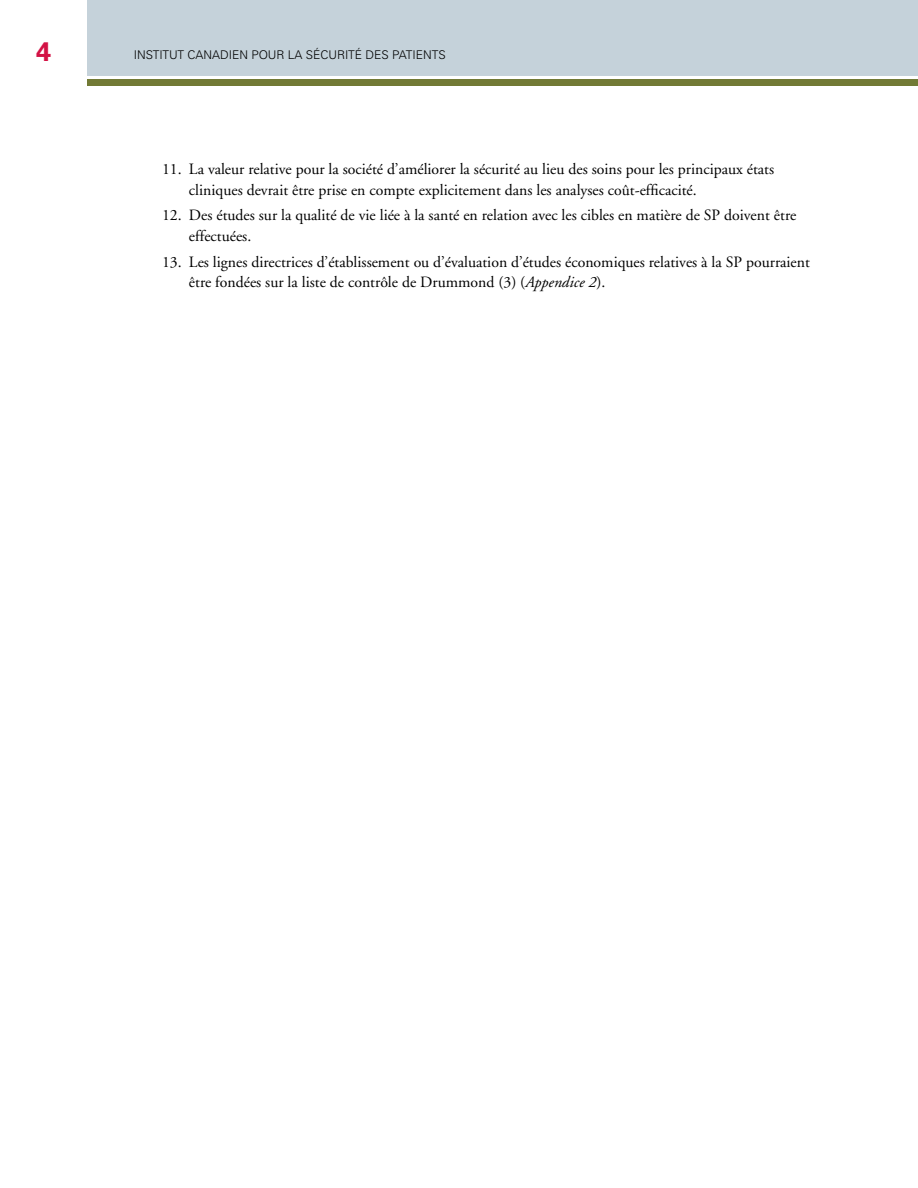
<style>
.page{position:relative;width:918px;height:1188px;background:#fff}
.page>*{position:absolute;margin:0;border:0;box-sizing:border-box;transform-origin:0 0}
.t1{font:700 27px "Univers";color:#d31245}
.t2{font:15.75px/21px "Adobe Garamond";color:#000}
.t3{font:300 12px "Univers";color:#000}
.s1{font-style:italic}
</style>
<div class="page">
<div style="left:87px;top:0;width:831px;height:76px;background:#c5d2da"></div>
<div style="left:87px;top:80px;width:831px;height:6px;background:#727a35"></div>
<h1 class="t1" style="left:36px;top:35px;width:17px">4</h1>
<p class="t3" style="left:134px;top:47px;width:314px">INSTITUT CANADI EN POUR LA SÉCURITÉ DES PATI ENTS</p>
<p class="t2" style="left:189px;top:158px;width:587px;text-indent:-27px">11. La valeur relative pour la société d’améliorer la sécurité au lieu des soins pour les principaux états cliniques devrait être prise en compte explicitement dans les analyses coût-efficacité.</p>
<p class="t2" style="left:189px;top:205px;width:609px;text-indent:-27px">12. Des études sur la qualité de vie liée à la santé en relation avec les cibles en matière de SP doivent être effectuées.</p>
<p class="t2" style="left:189px;top:251px;width:622px;text-indent:-27px">13. Les lignes directrices d’établissement ou d’évaluation d’études économiques relatives à la SP pourraient être fondées sur la liste de contrôle de Drummond (3) (<span class="s1">Appendice 2</span>).</p>
</div>
